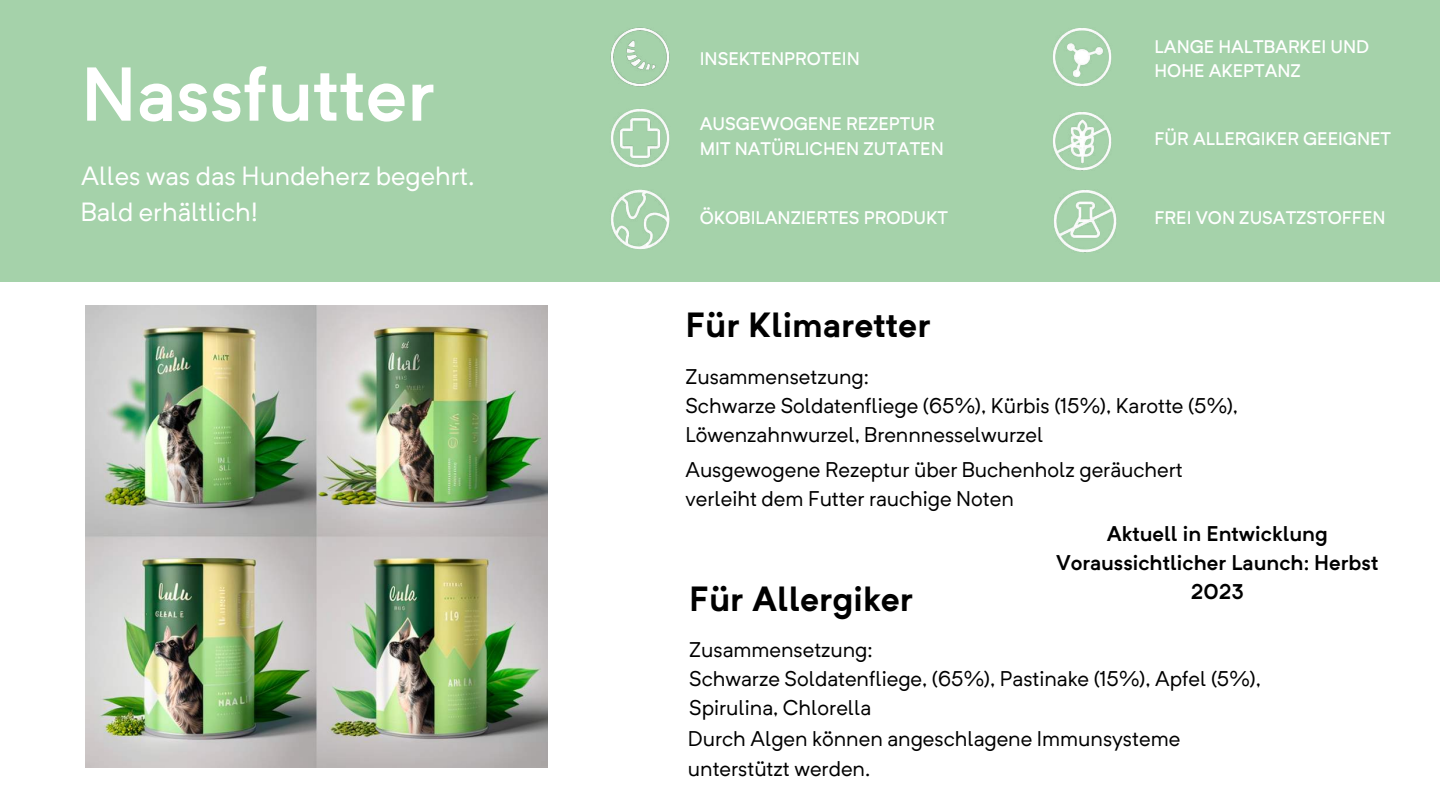
<style>
.page{position:relative;width:1440px;height:810px;background:#fff}
.page>*{position:absolute;margin:0;border:0;box-sizing:border-box;transform-origin:0 0}
.t1{font:600 75px "Neutrif Pro";color:#fff}
.t2{font:700 34.5px "Neutrif Pro";color:#000}
.t3{font:26px/36px "Neutrif Pro";color:#fff}
.t4{font:21px/29.2px "Neutrif Pro";color:#000}
.t5{font:600 21px/29.2px "Neutrif Pro";color:#000;text-align:center}
.t6{font:500 18px/24.8px "Neutrif Pro";color:#fff}
</style>
<div class="page">
<div style="left:0;top:0;width:1440px;height:281px;background:#a5d2aa"></div>
<img style="left:610px;top:27px;width:60px;height:60px">
<img style="left:611px;top:109px;width:59px;height:59px">
<img style="left:611px;top:190px;width:59px;height:59px">
<img style="left:1053px;top:28px;width:59px;height:59px">
<img style="left:1053px;top:112px;width:59px;height:58px">
<img style="left:1054px;top:190px;width:63px;height:63px">
<img style="left:86px;top:306px;width:461px;height:461px">
<h1 class="t1" style="left:81px;top:64px;width:355px">Nassfutter</h1>
<p class="t3" style="left:81px;top:160px;width:395px">Alles was das Hundeherz begehrt.<br>Bald erhältlich!</p>
<p class="t6" style="left:700px;top:48px;width:162px">INSEKTENPROTEIN</p>
<p class="t6" style="left:700px;top:113px;width:246px">AUSGEWOGENE REZEPTUR<br>MIT NATÜRLICHEN ZUTATEN</p>
<p class="t6" style="left:700px;top:207px;width:250px">ÖKOBILANZIERTES PRODUKT</p>
<h2 class="t2" style="left:685px;top:312px;width:247px">Für Klimaretter</h2>
<p class="t6" style="left:1155px;top:36px;width:216px">LANGE HALTBARKEI UND<br>HOHE AKEPTANZ</p>
<p class="t6" style="left:1155px;top:128px;width:238px">FÜR ALLERGIKER GEEIGNET</p>
<p class="t6" style="left:1155px;top:207px;width:233px">FREI VON ZUSATZSTOFFEN</p>
<p class="t4" style="left:685px;top:364px;width:554px">Zusammensetzung:<br>Schwarze Soldatenfliege (65%), Kürbis (15%), Karotte (5%),<br>Löwenzahnwurzel, Brennnesselwurzel</p>
<p class="t4" style="left:685px;top:457px;width:499px">Ausgewogene Rezeptur über Buchenholz geräuchert verleiht dem Futter rauchige Noten</p>
<h2 class="t2" style="left:689px;top:585px;width:225px">Für Allergiker</h2>
<p class="t5" style="left:1056px;top:521px;width:324px">Aktuell in Entwicklung<br>Voraussichtlicher Launch: Herbst<br>2023</p>
<p class="t4" style="left:689px;top:637px;width:573px">Zusammensetzung:<br>Schwarze Soldatenfliege, (65%), Pastinake (15%), Apfel (5%),<br>Spirulina, Chlorella</p>
<p class="t4" style="left:688px;top:727px;width:494px">Durch Algen können angeschlagene Immunsysteme unterstützt werden.</p>
</div>
